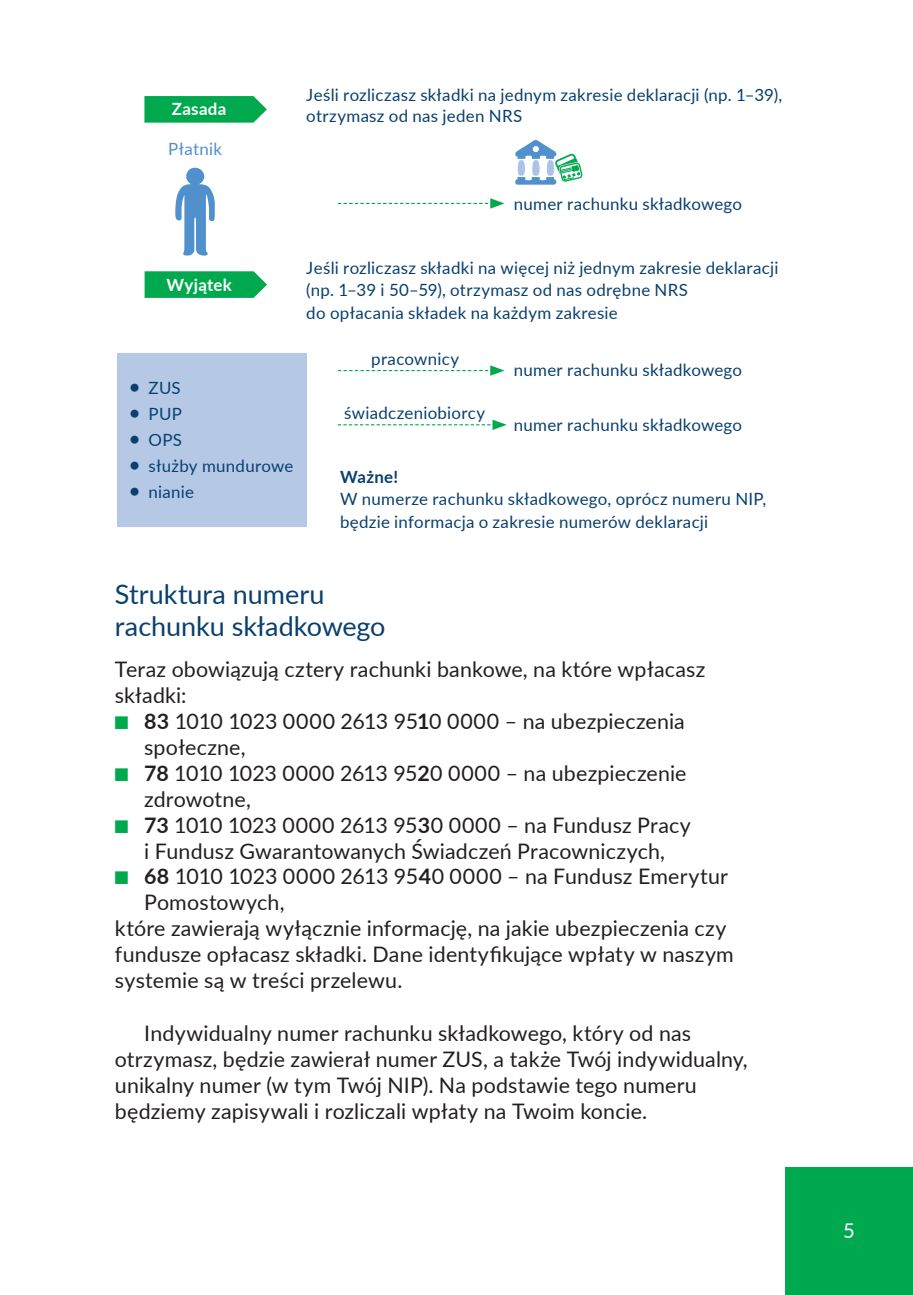
<style>
.page{position:relative;width:913px;height:1295px;background:#fff}
.page>*{position:absolute;margin:0;border:0;box-sizing:border-box;transform-origin:0 0}
.t1{font:27px/31.5px "Lato";letter-spacing:-.005em;color:#09406e}
.t2{font:21.38px/25.9px "Lato";letter-spacing:.005em;color:#231f20}
.t3{font:20.25px "Lato";color:#fff}
.t4{font:16.88px/22.5px "Lato";letter-spacing:.015em;color:#09406e}
.t5{font:700 16.88px "Lato";letter-spacing:.02em;color:#fff}
.t6{font:16.88px "Lato";letter-spacing:.02em;color:#5090cc}
.t7{font:700 16.88px "Lato";letter-spacing:.015em;color:#09406e}
.s1{font-size:21.38px}
.s2{font-family:"Newspaper Pi PL Regular A";font-size:18px;color:#00a94e}
.s3{font-weight:700}
</style>
<div class="page">
<div style="left:784px;top:1167px;width:128px;height:128px;background:#00a94e"></div>
<svg style="left:515px;top:140px;width:68px;height:45px"></svg>
<svg style="left:144px;top:96px;width:123px;height:27px;background:#12af5a"></svg>
<svg style="left:144px;top:271px;width:123px;height:27px;background:#12af5a"></svg>
<svg style="left:175px;top:167px;width:40px;height:89px"></svg>
<div style="left:117px;top:353px;width:190px;height:174px;background:#b5c9e7"></div>
<svg style="left:338px;top:198px;width:166px;height:11px"></svg>
<svg style="left:338px;top:365px;width:166px;height:11px"></svg>
<svg style="left:338px;top:420px;width:168px;height:10px"></svg>
<p class="t5" style="left:172px;top:97px;width:56px">Zasada</p>
<p class="t6" style="left:168px;top:137px;width:55px">Płatnik</p>
<p class="t4" style="left:306px;top:84px;width:477px;line-height:20.2px">Jeśli rozliczasz składki na jednym zakresie deklaracji (np. 1–39), otrzymasz od nas jeden NRS</p>
<p class="t4" style="left:513px;top:191px;width:230px">numer rachunku składkowego</p>
<p class="t5" style="left:166px;top:272px;width:67px">Wyjątek</p>
<p class="t4" style="left:128px;top:376px;width:54px"><span class="s1">•</span> ZUS</p>
<p class="t4" style="left:128px;top:402px;width:55px"><span class="s1">•</span> PUP</p>
<p class="t4" style="left:128px;top:428px;width:55px"><span class="s1">•</span> OPS</p>
<p class="t4" style="left:128px;top:454px;width:166px"><span class="s1">•</span> służby mundurowe</p>
<p class="t4" style="left:128px;top:479px;width:67px"><span class="s1">•</span> nianie</p>
<p class="t4" style="left:306px;top:256px;width:473px">Jeśli rozliczasz składki na więcej niż jednym zakresie deklaracji (np. 1–39 i 50–59), otrzymasz od nas odrębne NRS<br>do opłacania składek na każdym zakresie</p>
<p class="t4" style="left:371px;top:347px;width:89px">pracownicy</p>
<p class="t4" style="left:344px;top:400px;width:142px">świadczeniobiorcy</p>
<p class="t4" style="left:513px;top:358px;width:230px">numer rachunku składkowego</p>
<p class="t4" style="left:513px;top:413px;width:230px">numer rachunku składkowego</p>
<p class="t7" style="left:340px;top:464px;width:60px">Ważne!</p>
<p class="t4" style="left:340px;top:487px;width:427px">W numerze rachunku składkowego, oprócz numeru NIP, będzie informacja o zakresie numerów deklaracji</p>
<p class="t1" style="left:115px;top:577px;width:272px">Struktura numeru rachunku składkowego</p>
<p class="t2" style="left:115px;top:656px;width:591px">Teraz obowiązują cztery rachunki bankowe, na które wpłacasz</p>
<p class="t2" style="left:115px;top:682px;width:73px">składki:</p>
<p class="t2" style="left:115px;top:707px;width:571px"><span class="s2">t</span> <span class="s3">83</span> 1010 1023 0000 2613 95<span class="s3">1</span>0 0000 – na ubezpieczenia</p>
<p class="t2" style="left:144px;top:733px;width:103px">społeczne,</p>
<p class="t2" style="left:115px;top:759px;width:573px"><span class="s2">t</span> <span class="s3">78</span> 1010 1023 0000 2613 95<span class="s3">2</span>0 0000 – na ubezpieczenie</p>
<p class="t2" style="left:144px;top:785px;width:108px">zdrowotne,</p>
<p class="t2" style="left:115px;top:811px;width:577px"><span class="s2">t</span> <span class="s3">73</span> 1010 1023 0000 2613 95<span class="s3">3</span>0 0000 – na Fundusz Pracy</p>
<p class="t2" style="left:144px;top:837px;width:522px">i Fundusz Gwarantowanych Świadczeń Pracowniczych,</p>
<p class="t2" style="left:115px;top:863px;width:614px"><span class="s2">t</span> <span class="s3">68</span> 1010 1023 0000 2613 95<span class="s3">4</span>0 0000 – na Fundusz Emerytur</p>
<p class="t2" style="left:144px;top:889px;width:142px">Pomostowych,</p>
<p class="t2" style="left:115px;top:914px;width:613px">które zawierają wyłącznie informację, na jakie ubezpieczenia czy</p>
<p class="t2" style="left:115px;top:940px;width:620px">fundusze opłacasz składki. Dane identyfikujące wpłaty w naszym</p>
<p class="t2" style="left:115px;top:966px;width:289px">systemie są w treści przelewu.</p>
<p class="t2" style="left:115px;top:1019px;width:634px;text-indent:29px">Indywidualny numer rachunku składkowego, który od nas otrzymasz, będzie zawierał numer ZUS, a także Twój indywidualny, unikalny numer (w tym Twój NIP). Na podstawie tego numeru będziemy zapisywali i rozliczali wpłaty na Twoim koncie.</p>
<p class="t3" style="left:842px;top:1216px;width:13px">5</p>
</div>
